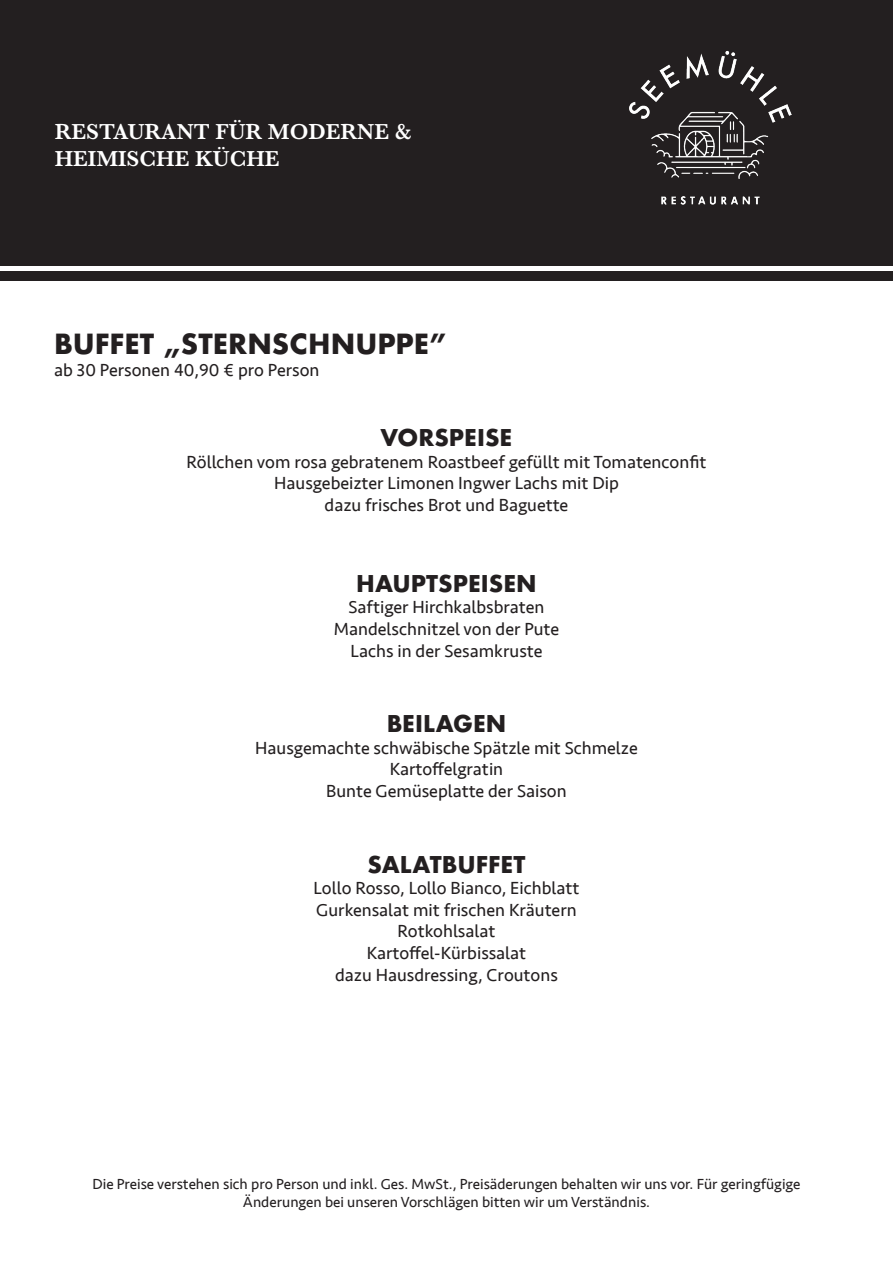
<style>
.page{position:relative;width:893px;height:1263px;background:#fff}
.page>*{position:absolute;margin:0;border:0;box-sizing:border-box;transform-origin:0 0}
.t1{font:700 27px "Futura";color:#231f20}
.t2{font:700 22.5px "Futura";color:#231f20}
.t3{font:600 22.5px/27px "Baskerville";color:#fff}
.t4{font:18px "Seravek";color:#231f20}
.t5{font:15px/18px "Seravek";color:#231f20;text-align:center}
</style>
<div class="page">
<div style="left:0;top:0;width:893px;height:266px;background:#231f20"></div>
<img style="left:629px;top:51px;width:163px;height:154px">
<div style="left:0;top:271px;width:893px;height:10px;background:#231f20"></div>
<div style="left:587px;top:10px;width:246px;height:246px;border:20px solid #231f20;border-radius:50%"></div>
<p class="t3" style="left:55px;top:118px;width:358px">RESTAURANT FÜR MODERNE &amp;<br>HEIMISCHE KÜCHE</p>
<p class="t1" style="left:54px;top:324px;width:394px">BUFFET „STERNSCHNUPPE”</p>
<p class="t4" style="left:54px;top:356px;width:267px">ab 30 Personen 40,90 € pro Person</p>
<p class="t2" style="left:381px;top:421px;width:133px">VORSPEISE</p>
<p class="t4" style="left:187px;top:448px;width:521px">Röllchen vom rosa gebratenem Roastbeef gefüllt mit Tomatenconfit</p>
<p class="t4" style="left:274px;top:469px;width:346px">Hausgebeizter Limonen Ingwer Lachs mit Dip</p>
<p class="t4" style="left:325px;top:491px;width:245px">dazu frisches Brot und Baguette</p>
<p class="t2" style="left:356px;top:567px;width:182px">HAUPTSPEISEN</p>
<p class="t4" style="left:349px;top:593px;width:197px">Saftiger Hirchkalbsbraten</p>
<p class="t4" style="left:334px;top:615px;width:227px">Mandelschnitzel von der Pute</p>
<p class="t4" style="left:351px;top:637px;width:193px">Lachs in der Sesamkruste</p>
<p class="t2" style="left:387px;top:707px;width:121px">BEILAGEN</p>
<p class="t4" style="left:255px;top:734px;width:384px">Hausgemachte schwäbische Spätzle mit Schmelze</p>
<p class="t4" style="left:390px;top:755px;width:115px">Kartoffelgratin</p>
<p class="t4" style="left:326px;top:777px;width:242px">Bunte Gemüseplatte der Saison</p>
<p class="t2" style="left:368px;top:848px;width:159px">SALATBUFFET</p>
<p class="t4" style="left:314px;top:874px;width:267px">Lollo Rosso, Lollo Bianco, Eichblatt</p>
<p class="t4" style="left:316px;top:896px;width:262px">Gurkensalat mit frischen Kräutern</p>
<p class="t4" style="left:397px;top:917px;width:99px">Rotkohlsalat</p>
<p class="t4" style="left:367px;top:939px;width:161px">Kartoffel-Kürbissalat</p>
<p class="t4" style="left:335px;top:961px;width:224px">dazu Hausdressing, Croutons</p>
<p class="t5" style="left:92px;top:1175px;width:709px">Die Preise verstehen sich pro Person und inkl. Ges. MwSt., Preisäderungen behalten wir uns vor. Für geringfügige<br>Änderungen bei unseren Vorschlägen bitten wir um Verständnis.</p>
</div>
